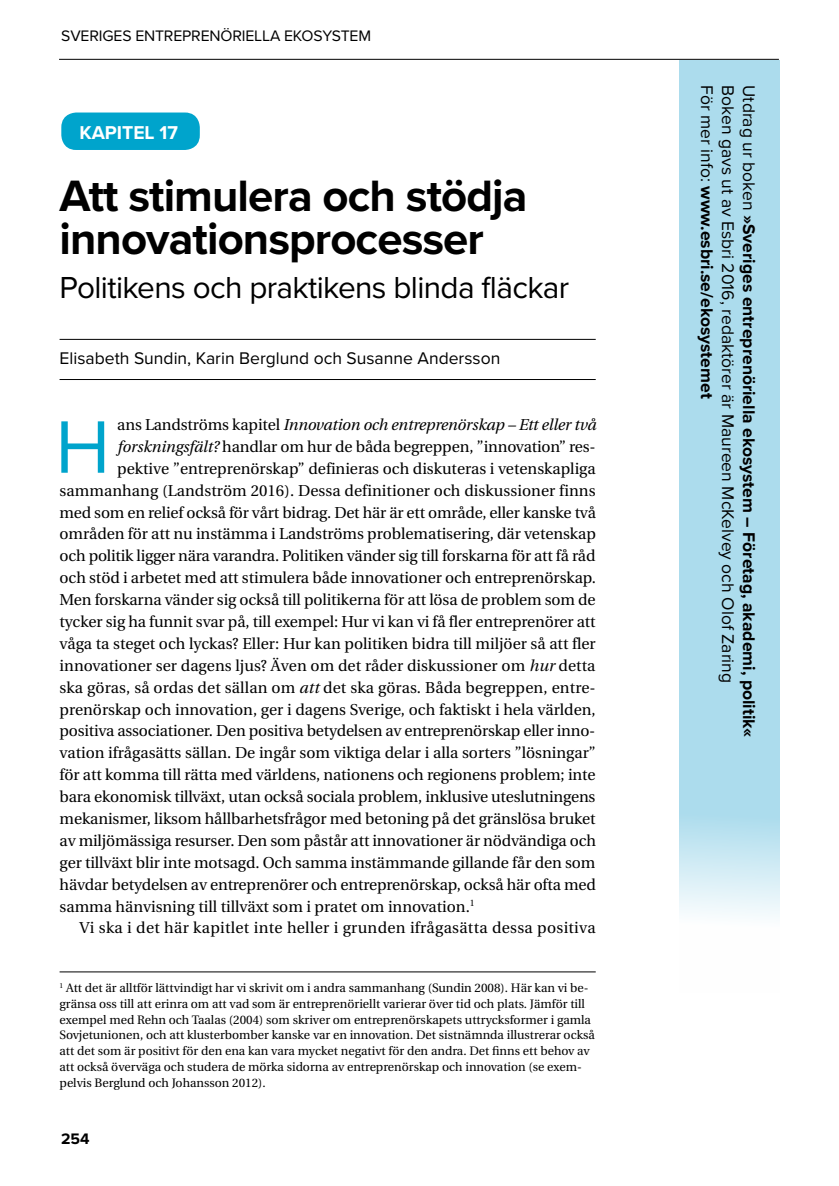
<style>
.page{position:relative;width:839px;height:1186px;background:#fff}
.page>*{position:absolute;margin:0;border:0;box-sizing:border-box;transform-origin:0 0}
.t1{font:77px "Proxima Nova";color:#00a4cc}
.t2{font:700 45.5px/43.8px "Proxima Nova";letter-spacing:-.02em;color:#000}
.t3{font:31.5px "Proxima Nova";letter-spacing:-.02em;color:#000}
.t4{font:700 19.25px "Proxima Nova";color:#fff}
.t5{font:17.5px "Proxima Nova";color:#000}
.t6{font:700 17.5px "Proxima Nova";color:#000}
.t7{font:15.75px "Utopia";letter-spacing:-.005em;color:#000}
.t8{font:15.75px "Utopia";letter-spacing:.02em;color:#000}
.t9{font:italic 15.75px "Utopia";letter-spacing:-.01em;color:#000}
.t10{font:15.75px "Proxima Nova";letter-spacing:-.01em;color:#000}
.t11{font:700 15.75px "Proxima Nova";color:#000}
.t12{font:12.25px/15.8px "Utopia";color:#000}
.s1{font-style:normal}
.s2{font-style:italic}
.s3{font-weight:400}
</style>
<div class="page">
<hr style="left:59px;top:59px;width:719px;height:1px;background:#000">
<div style="left:61px;top:112px;width:139px;height:38px;background:#00a4cc;border-radius:15px"></div>
<hr style="left:60px;top:339px;width:535px;height:1px;background:#000">
<hr style="left:60px;top:379px;width:535px;height:1px;background:#000">
<hr style="left:60px;top:971px;width:535px;height:1px;background:#000">
<svg style="left:679px;top:60px;width:100px;height:857px;background:#b0dded"></svg>
<p class="t10" style="left:61px;top:27px;width:311px">SVERIGES ENTREPRENÖRIELLA EKOSYSTEM</p>
<p class="t4" style="left:79px;top:121px;width:100px">KAPITEL 17</p>
<h2 class="t2" style="left:60px;top:175px;width:469px">Att stimulera och stödja innovationsprocesser</h2>
<h3 class="t3" style="left:60px;top:269px;width:511px">Politikens och praktikens blinda fläckar</h3>
<p class="t5" style="left:60px;top:348px;width:442px">Elisabeth Sundin, Karin Berglund och Susanne Andersson</p>
<p class="t9" style="left:117px;top:416px;width:480px"><span class="s1">ans Landströms kapitel</span> Innovation och entreprenörskap – Ett eller två</p>
<p class="t7" style="left:117px;top:438px;width:480px"><span class="s2">forskningsfält?</span> handlar om hur de båda begreppen, ”innovation” res-</p>
<p class="t7" style="left:117px;top:460px;width:480px">pektive ”entreprenörskap” definieras och diskuteras i vetenskapliga</p>
<p class="t7" style="left:60px;top:482px;width:537px">sammanhang (Landström 2016). Dessa definitioner och diskussioner finns</p>
<p class="t7" style="left:60px;top:503px;width:537px">med som en relief också för vårt bidrag. Det här är ett område, eller kanske två</p>
<p class="t7" style="left:60px;top:525px;width:537px">områden för att nu instämma i Landströms problematisering, där vetenskap</p>
<p class="t7" style="left:60px;top:547px;width:537px">och politik ligger nära varandra. Politiken vänder sig till forskarna för att få råd</p>
<p class="t7" style="left:60px;top:569px;width:537px">och stöd i arbetet med att stimulera både innovationer och entreprenörskap.</p>
<p class="t7" style="left:60px;top:591px;width:537px">Men forskarna vänder sig också till politikerna för att lösa de problem som de</p>
<p class="t7" style="left:60px;top:613px;width:537px">tycker sig ha funnit svar på, till exempel: Hur vi kan vi få fler entreprenörer att</p>
<p class="t7" style="left:60px;top:635px;width:537px">våga ta steget och lyckas? Eller: Hur kan politiken bidra till miljöer så att fler</p>
<p class="t7" style="left:60px;top:657px;width:537px">innovationer ser dagens ljus? Även om det råder diskussioner om <span class="s2">hur</span> detta</p>
<p class="t7" style="left:60px;top:678px;width:537px">ska göras, så ordas det sällan om <span class="s2">att</span> det ska göras. Båda begreppen, entre-</p>
<p class="t7" style="left:60px;top:700px;width:537px">prenörskap och innovation, ger i dagens Sverige, och faktiskt i hela världen,</p>
<p class="t7" style="left:60px;top:722px;width:537px">positiva associationer. Den positiva betydelsen av entreprenörskap eller inno-</p>
<p class="t7" style="left:60px;top:744px;width:537px">vation ifrågasätts sällan. De ingår som viktiga delar i alla sorters ”lösningar”</p>
<p class="t7" style="left:60px;top:766px;width:537px">för att komma till rätta med världens, nationens och regionens problem; inte</p>
<p class="t7" style="left:60px;top:788px;width:537px">bara ekonomisk tillväxt, utan också sociala problem, inklusive uteslutningens</p>
<p class="t7" style="left:60px;top:810px;width:537px">mekanismer, liksom hållbarhetsfrågor med betoning på det gränslösa bruket</p>
<p class="t7" style="left:60px;top:832px;width:537px">av miljömässiga resurser. Den som påstår att innovationer är nödvändiga och</p>
<p class="t7" style="left:60px;top:853px;width:537px">ger tillväxt blir inte motsagd. Och samma instämmande gillande får den som</p>
<p class="t7" style="left:60px;top:875px;width:538px">hävdar betydelsen av entreprenörer och entreprenörskap, också här ofta med</p>
<p class="t7" style="left:60px;top:897px;width:416px">samma hänvisning till tillväxt som i pratet om innovation.<sup>1</sup></p>
<p class="t8" style="left:79px;top:919px;width:517px">Vi ska i det här kapitlet inte heller i grunden ifrågasätta dessa positiva</p>
<h1 class="t1" style="left:55px;top:401px;width:56px">H</h1>
<p class="t12" style="left:60px;top:980px;width:536px"><sup>1</sup> Att det är alltför lättvindigt har vi skrivit om i andra sammanhang (Sundin 2008). Här kan vi be&shy;gränsa oss till att erinra om att vad som är entreprenöriellt varierar över tid och plats. Jämför till exempel med Rehn och Taalas (2004) som skriver om entreprenörskapets uttrycksformer i gamla Sovjetunionen, och att klusterbomber kanske var en innovation. Det sistnämnda illustrerar också att det som är positivt för den ena kan vara mycket negativt för den andra. Det finns ett behov av att också överväga och studera de mörka sidorna av entreprenörskap och innovation (se exem&shy;pelvis Berglund och Johansson 2012).</p>
<p class="t11" style="left:61px;top:1129px;width:30px">254</p>
<p class="t6" style="left:717px;top:85px;width:315px;rotate:90deg"><span class="s3">För mer info:</span> www.esbri.se/ekosystemet</p>
<p class="t5" style="left:738px;top:85px;width:599px;rotate:90deg">Boken gavs ut av Esbri 2016, redaktörer är Maureen McKelvey och Olof Zaring</p>
<p class="t6" style="left:759px;top:85px;width:654px;rotate:90deg"><span class="s3">Utdrag ur boken</span> »Sveriges entreprenöriella ekosystem – Företag, akademi, politik«</p>
</div>
